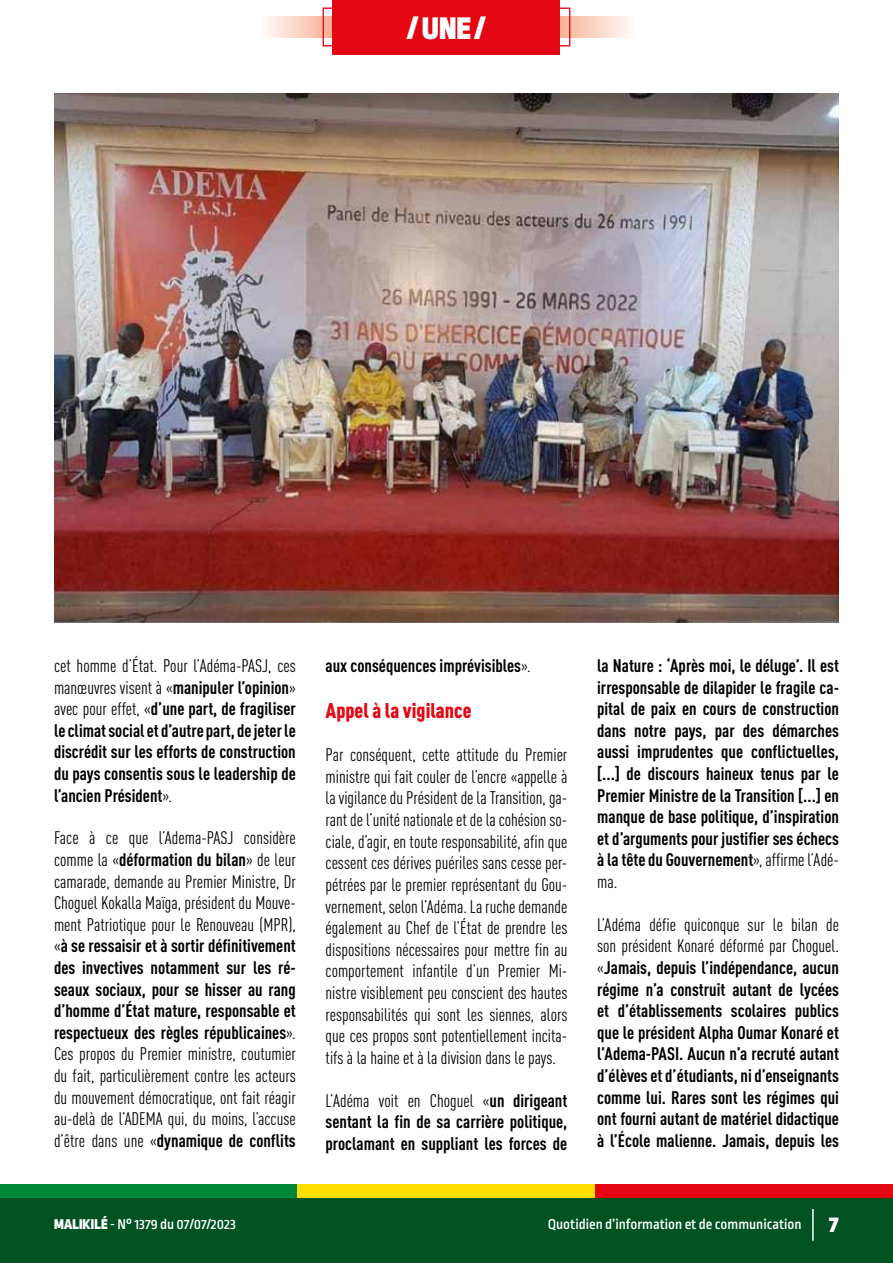
<style>
.page{position:relative;width:893px;height:1263px;background:#fff}
.page>*{position:absolute;margin:0;border:0;box-sizing:border-box;transform-origin:0 0}
.t1{font:900 33px "Ropa Sans Pro";color:#fff}
.t2{font:900 condensed 21px "DIN Pro";color:#e30613}
.t3{font:condensed 18px/21.6px "DIN Pro";color:#000;text-align:justify}
.t4{font:700 condensed 18px/21.6px "DIN Pro";color:#000;text-align:justify}
.t5{font:500 15px "Ropa Sans Pro";color:#fff}
.s1{font-weight:400}
.s2{font-weight:700}
.s3{font-weight:900}
.s4{font-weight:900;font-size:24px}
</style>
<div class="page">
<div style="left:0;top:1184px;width:298px;height:17px;background:#008739"></div>
<div style="left:298px;top:1184px;width:297px;height:17px;background:#fd0"></div>
<div style="left:595px;top:1184px;width:298px;height:17px;background:#e30613"></div>
<div style="left:0;top:1198px;width:893px;height:65px;background:#005321"></div>
<hr style="left:812px;top:1209px;width:2px;height:32px;background:#fff">
<svg style="left:266px;top:16px;width:364px;height:22px;background:#fad2c3"></svg>
<div style="left:333px;top:0;width:227px;height:54px;background:#e30613"></div>
<div style="left:323px;top:8px;width:247px;height:38px;border:1px solid #e30613"></div>
<img style="left:54px;top:94px;width:784px;height:529px">
<h1 class="t1" style="left:407px;top:9px;width:80px">/ UNE /</h1>
<p class="t4" style="left:54px;top:653px;width:243px"><span class="s1">cet homme d’État. Pour l’Adéma-PASJ, ces manœuvres visent à «</span>manipuler l’opinion<span class="s1">» avec pour effet, «</span>d’une part, de fragiliser le climat social et d’autre part, de jeter le discrédit sur les efforts de construction du pays consentis sous le leadership de l’ancien Président<span class="s1">».</span></p>
<p class="t3" style="left:54px;top:826px;width:243px">Face à ce que l’Adema-PASJ considère comme la «<span class="s2">déformation du bilan</span>» de leur camarade, demande au Premier Ministre, Dr Choguel Kokalla Maïga, président du Mouve&shy;ment Patriotique pour le Renouveau (MPR), «<span class="s2">à se ressaisir et à sortir définitivement des invectives notamment sur les ré&shy;seaux sociaux, pour se hisser au rang d’homme d’État mature, responsable et respectueux des règles républicaines</span>».<br>Ces propos du Premier ministre, coutumier du fait, particulièrement contre les acteurs du mouvement démocratique, ont fait réagir au-delà de l’ADEMA qui, du moins, l’accuse d’être dans une «<span class="s2">dynamique de conflits</span></p>
<p class="t4" style="left:326px;top:653px;width:207px">aux conséquences imprévisibles<span class="s1">».</span></p>
<p class="t2" style="left:326px;top:695px;width:147px">Appel à la vigilance</p>
<p class="t3" style="left:326px;top:743px;width:243px">Par conséquent, cette attitude du Premier ministre qui fait couler de l’encre «appelle à la vigilance du Président de la Transition, ga&shy;rant de l’unité nationale et de la cohésion so&shy;ciale, d’agir, en toute responsabilité, afin que cessent ces dérives puériles sans cesse per&shy;pétrées par le premier représentant du Gou&shy;vernement, selon l’Adéma. La ruche demande également au Chef de l’État de prendre les dispositions nécessaires pour mettre fin au comportement infantile d’un Premier Mi&shy;nistre visiblement peu conscient des hautes responsabilités qui sont les siennes, alors que ces propos sont potentiellement incita&shy;tifs à la haine et à la division dans le pays.</p>
<p class="t4" style="left:326px;top:1088px;width:243px"><span class="s1">L’Adéma voit en Choguel «</span>un dirigeant sentant la fin de sa carrière politique, proclamant en suppliant les forces de</p>
<p class="t4" style="left:597px;top:653px;width:243px">la Nature : ‘Après moi, le déluge’. Il est irresponsable de dilapider le fragile ca&shy;pital de paix en cours de construction dans notre pays, par des démarches aussi imprudentes que conflictuelles, [...] de discours haineux tenus par le Premier Ministre de la Transition [...] en manque de base politique, d’inspiration et d’arguments pour justifier ses échecs à la tête du Gouvernement<span class="s1">», affirme l’Adé&shy;ma.</span></p>
<p class="t4" style="left:597px;top:912px;width:243px"><span class="s1">L’Adéma défie quiconque sur le bilan de son président Konaré déformé par Choguel. «</span>Jamais, depuis l’indépendance, aucun régime n’a construit autant de lycées et d’établissements scolaires publics que le président Alpha Oumar Konaré et l’Adema-PASI. Aucun n’a recruté autant d’élèves et d’étudiants, ni d’enseignants comme lui. Rares sont les régimes qui ont fourni autant de matériel didactique à l’École malienne. Jamais, depuis les</p>
<p class="t5" style="left:54px;top:1216px;width:183px"><span class="s3">MALIKILÉ</span> - N° 1379 du 07/07/2023</p>
<p class="t5" style="left:548px;top:1216px;width:292px">Quotidien d’information et de communication <span class="s4">7</span></p>
</div>
